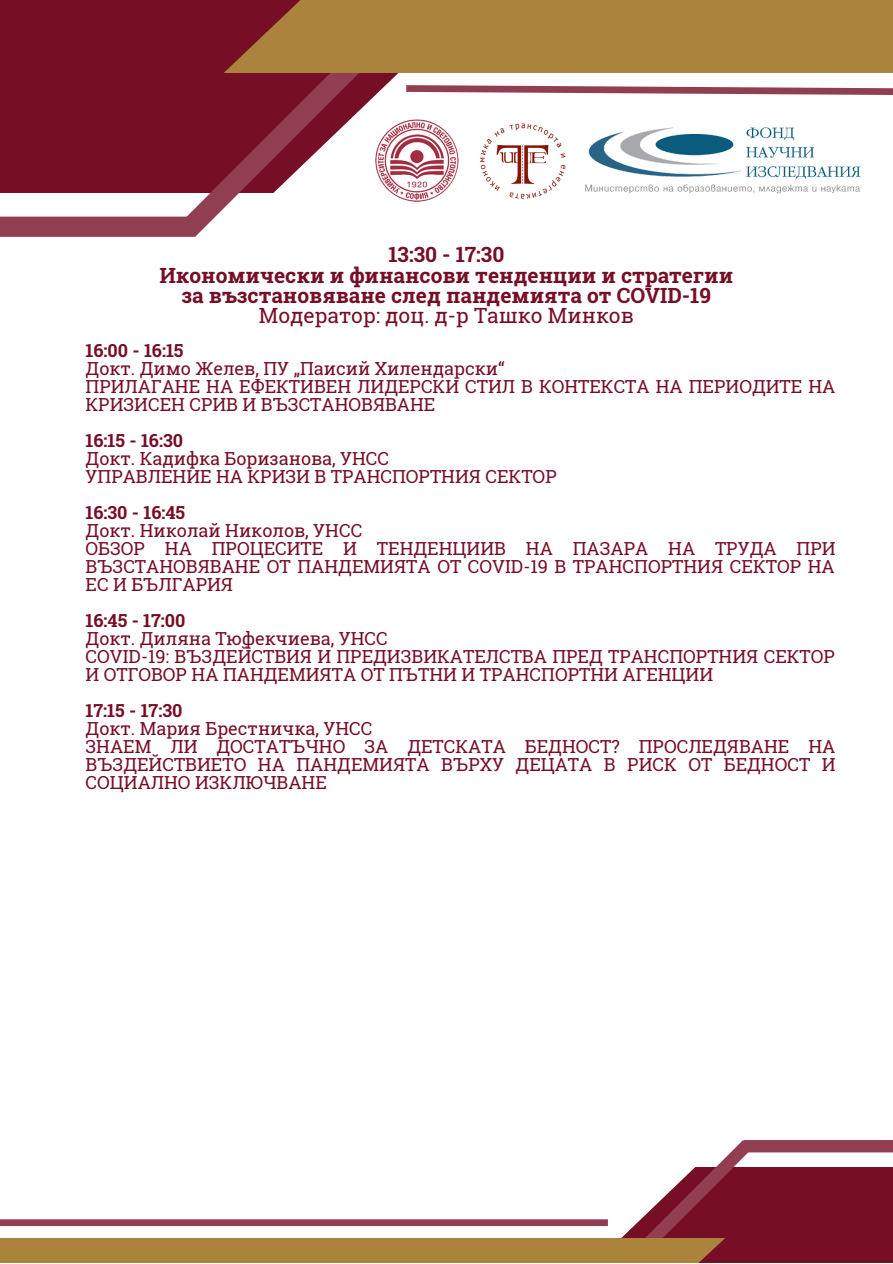
<style>
.page{position:relative;width:893px;height:1264px;background:#fff}
.page>*{position:absolute;margin:0;border:0;box-sizing:border-box;transform-origin:0 0}
.t1{font:700 21px/20.2px "Roboto Slab";color:#760e26;text-align:center}
.t2{font:21px "Roboto Slab";color:#760e26}
.t3{font:18px/18px "Roboto Slab";color:#760e26}
.t4{font:700 18px "Roboto Slab";color:#760e26}
</style>
<div class="page">
<div style="left:0;top:0;width:516px;height:193px;background:#760e26"></div>
<div style="left:547px;top:1166px;width:345px;height:96px;background:#760e26"></div>
<div style="left:0;top:217px;width:195px;height:20px;background:#913e51"></div>
<div style="left:743px;top:1140px;width:149px;height:12px;background:#913e51"></div>
<svg style="left:495px;top:82px;width:397px;height:17px"></svg>
<div style="left:0;top:1219px;width:608px;height:6px;background:#913e51"></div>
<svg style="left:159px;top:73px;width:336px;height:164px"></svg>
<svg style="left:560px;top:1140px;width:204px;height:97px"></svg>
<div style="left:224px;top:0;width:668px;height:73px;background:#ab833d"></div>
<div style="left:0;top:1237px;width:725px;height:25px;background:#ab833d"></div>
<img style="left:373px;top:117px;width:87px;height:87px">
<img style="left:479px;top:120px;width:87px;height:81px">
<img style="left:586px;top:127px;width:274px;height:67px">
<p class="t1" style="left:159px;top:244px;width:575px">13:30 - 17:30<br>Икономически и финансови тенденции и стратегии за възстановяване след пандемията от COVID-19</p>
<p class="t2" style="left:259px;top:301px;width:376px">Модератор: доц. д-р Ташко Минков</p>
<p class="t4" style="left:86px;top:338px;width:99px">16:00 - 16:15</p>
<p class="t3" style="left:86px;top:359px;width:751px">Докт. Димо Желев, ПУ „Паисий Хилендарски“<br>ПРИЛАГАНЕ НА ЕФЕКТИВЕН ЛИДЕРСКИ СТИЛ В КОНТЕКСТА НА ПЕРИОДИТЕ НА<br>КРИЗИСЕН СРИВ И ВЪЗСТАНОВЯВАНЕ</p>
<p class="t4" style="left:86px;top:428px;width:99px">16:15 - 16:30</p>
<p class="t3" style="left:86px;top:449px;width:472px">Докт. Кадифка Боризанова, УНСС<br>УПРАВЛЕНИЕ НА КРИЗИ В ТРАНСПОРТНИЯ СЕКТОР</p>
<p class="t4" style="left:86px;top:500px;width:101px">16:30 - 16:45</p>
<p class="t3" style="left:86px;top:521px;width:751px">Докт. Николай Николов, УНСС<br>ОБЗОР НА ПРОЦЕСИТЕ И ТЕНДЕНЦИИВ НА ПАЗАРА НА ТРУДА ПРИ ВЪЗСТАНОВЯВАНЕ ОТ ПАНДЕМИЯТА ОТ COVID-19 В ТРАНСПОРТНИЯ СЕКТОР НА ЕС И БЪЛГАРИЯ</p>
<p class="t4" style="left:86px;top:608px;width:101px">16:45 - 17:00</p>
<p class="t3" style="left:86px;top:629px;width:750px">Докт. Диляна Тюфекчиева, УНСС<br>COVID-19: ВЪЗДЕЙСТВИЯ И ПРЕДИЗВИКАТЕЛСТВА ПРЕД ТРАНСПОРТНИЯ СЕКТОР<br>И ОТГОВОР НА ПАНДЕМИЯТА ОТ ПЪТНИ И ТРАНСПОРТНИ АГЕНЦИИ</p>
<p class="t4" style="left:86px;top:698px;width:98px">17:15 - 17:30</p>
<p class="t3" style="left:86px;top:719px;width:751px">Докт. Мария Брестничка, УНСС<br>ЗНАЕМ ЛИ ДОСТАТЪЧНО ЗА ДЕТСКАТА БЕДНОСТ? ПРОСЛЕДЯВАНЕ НА ВЪЗДЕЙСТВИЕТО НА ПАНДЕМИЯТА ВЪРХУ ДЕЦАТА В РИСК ОТ БЕДНОСТ И СОЦИАЛНО ИЗКЛЮЧВАНЕ</p>
</div>
